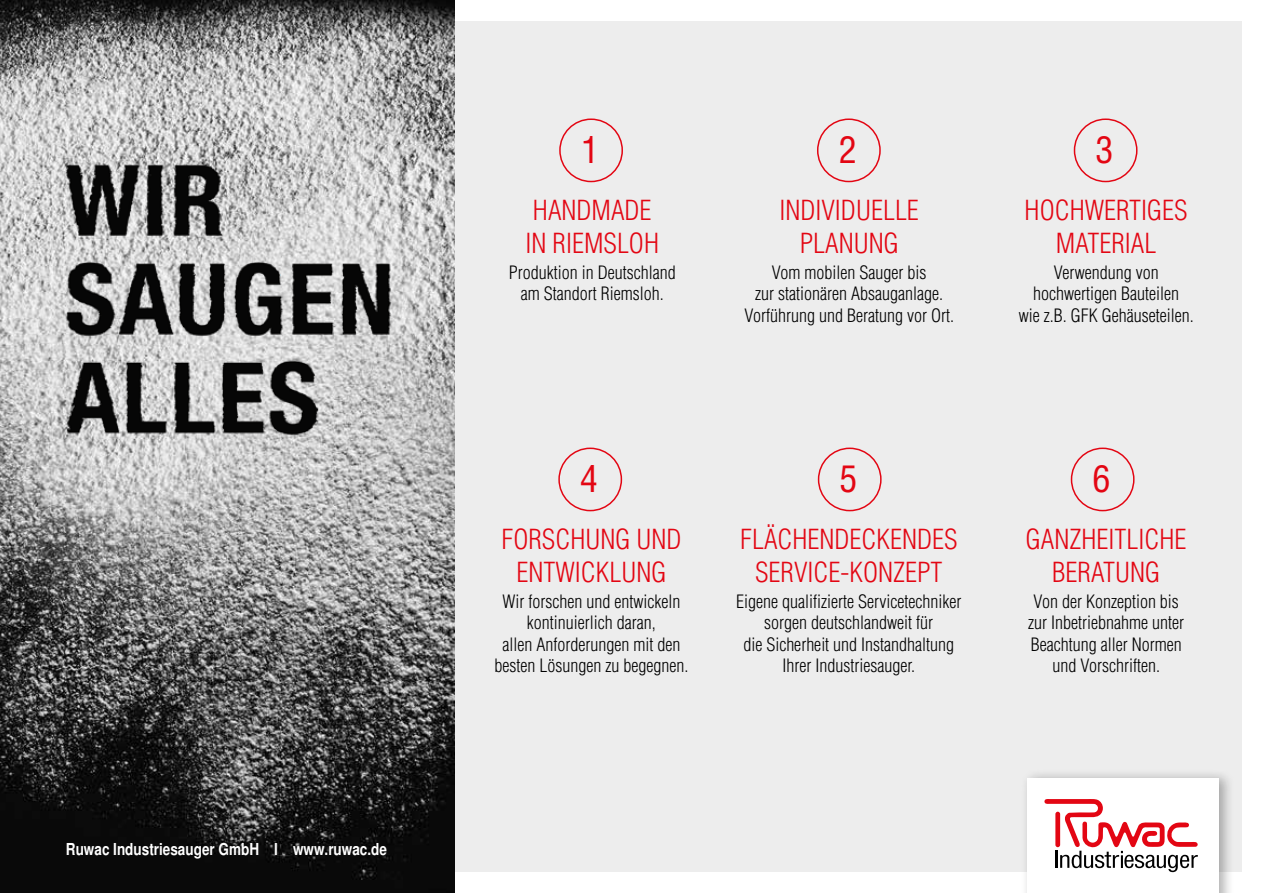
<style>
.page{position:relative;width:1263px;height:893px;background:#fff}
.page>*{position:absolute;margin:0;border:0;box-sizing:border-box;transform-origin:0 0}
.t1{font:condensed 36px "Helvetica";color:#e30613}
.t2{font:300 condensed 27px/32.4px "Helvetica";color:#e30613;text-align:center}
.t3{font:300 condensed 18px/21.6px "Helvetica";color:#000;text-align:center}
.t4{font:700 condensed 16.5px "Helvetica";color:#fff}
</style>
<div class="page">
<div style="left:21px;top:21px;width:1221px;height:851px;background:#ededed"></div>
<div style="left:1021px;top:769px;width:213px;height:124px;background:#000;opacity:.3"></div>
<div style="left:1027px;top:778px;width:192px;height:115px;background:#fff"></div>
<svg style="left:1044px;top:799px;width:154px;height:73px"></svg>
<div style="left:559px;top:118px;width:64px;height:64px;border:2px solid #e30613;border-radius:50%"></div>
<div style="left:1074px;top:118px;width:63px;height:64px;border:2px solid #e30613;border-radius:50%"></div>
<div style="left:817px;top:118px;width:64px;height:64px;border:2px solid #e30613;border-radius:50%"></div>
<div style="left:558px;top:448px;width:64px;height:63px;border:2px solid #e30613;border-radius:50%"></div>
<div style="left:1071px;top:448px;width:63px;height:63px;border:2px solid #e30613;border-radius:50%"></div>
<div style="left:818px;top:448px;width:64px;height:63px;border:2px solid #e30613;border-radius:50%"></div>
<img style="left:0;top:0;width:454px;height:893px">
<img style="left:0;top:150px;width:448px;height:326px">
<p class="t4" style="left:66px;top:839px;width:323px">Ruwac Industriesauger GmbH I www.ruwac.de</p>
<h1 class="t1" style="left:581px;top:128px;width:19px">1</h1>
<h2 class="t2" style="left:525px;top:194px;width:135px;text-align:left">HANDMADE<br>IN RIEMSLOH</h2>
<p class="t3" style="left:509px;top:261px;width:168px">Produktion in Deutschland am Standort Riemsloh.</p>
<h1 class="t1" style="left:839px;top:128px;width:19px">2</h1>
<h1 class="t1" style="left:1095px;top:128px;width:19px">3</h1>
<h2 class="t2" style="left:779px;top:194px;width:141px">INDIVIDUELLE<br>PLANUNG</h2>
<p class="t3" style="left:744px;top:261px;width:211px">Vom mobilen Sauger bis<br>zur stationären Absauganlage.<br>Vorführung und Beratung vor Ort.</p>
<h2 class="t2" style="left:1025px;top:194px;width:165px">HOCHWERTIGES<br>MATERIAL</h2>
<p class="t3" style="left:1019px;top:261px;width:176px">Verwendung von hochwertigen Bauteilen<br>wie z.B. GFK Gehäuseteilen.</p>
<h1 class="t1" style="left:580px;top:457px;width:19px">4</h1>
<h2 class="t2" style="left:501px;top:523px;width:182px">FORSCHUNG UND<br>ENTWICKLUNG</h2>
<p class="t3" style="left:494px;top:590px;width:195px">Wir forschen und entwickeln kontinuierlich daran,<br>allen Anforderungen mit den besten Lösungen zu begegnen.</p>
<h1 class="t1" style="left:840px;top:457px;width:19px">5</h1>
<h1 class="t1" style="left:1092px;top:457px;width:19px">6</h1>
<h2 class="t2" style="left:740px;top:523px;width:219px">FLÄCHENDECKENDES<br>SERVICE-KONZEPT</h2>
<p class="t3" style="left:736px;top:590px;width:227px">Eigene qualifizierte Servicetechniker sorgen deutschlandweit für<br>die Sicherheit und Instandhaltung<br>Ihrer Industriesauger.</p>
<h2 class="t2" style="left:1026px;top:523px;width:162px">GANZHEITLICHE<br>BERATUNG</h2>
<p class="t3" style="left:1028px;top:590px;width:157px">Von der Konzeption bis zur Inbetriebnahme unter<br>Beachtung aller Normen und Vorschriften.</p>
</div>
